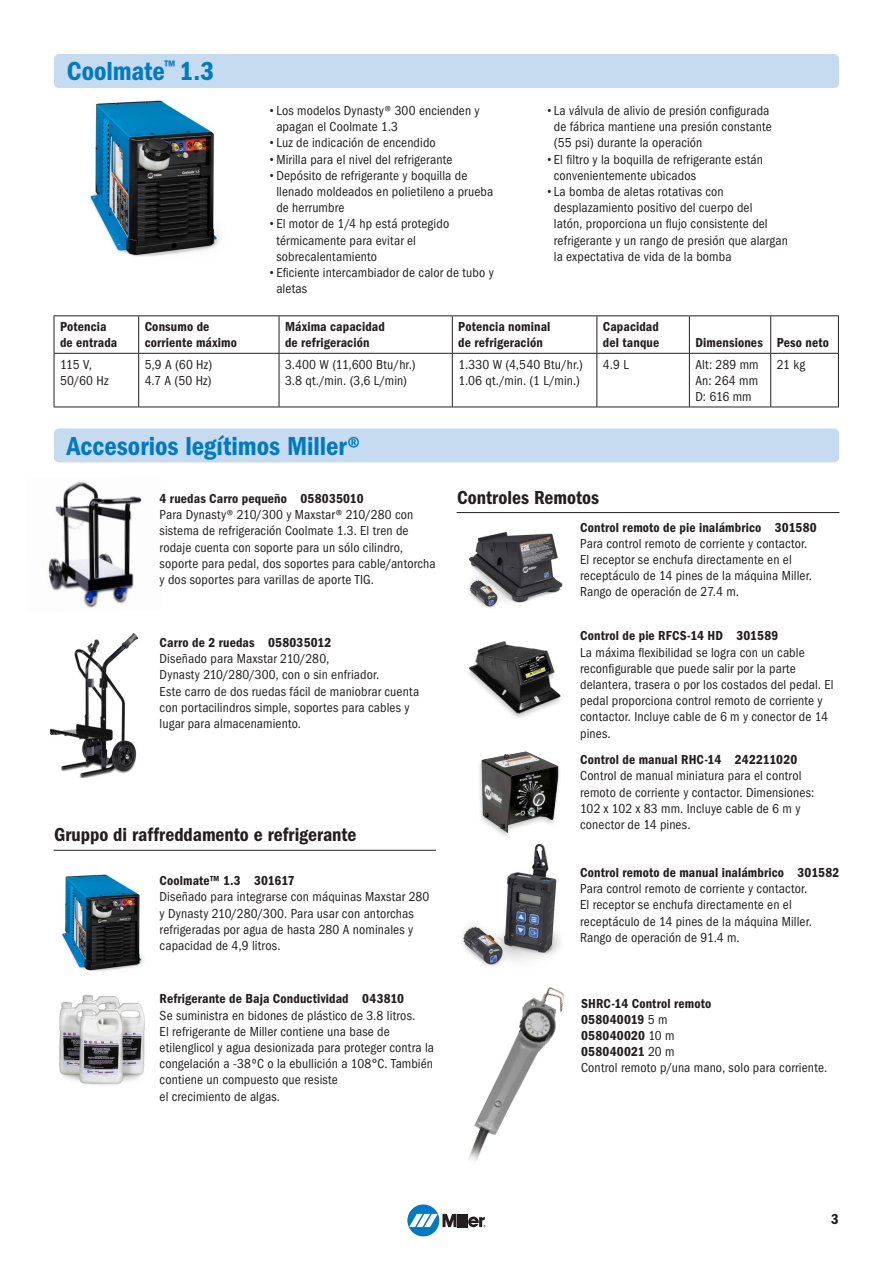
<style>
.page{position:relative;width:893px;height:1263px;background:#fff}
.page>*{position:absolute;margin:0;border:0;box-sizing:border-box;transform-origin:0 0}
.t1{font:27px "ITC Franklin Gothic Std Dm Cd";color:#007ac2}
.t2{font:19.5px "ITC Franklin Gothic Std Dm Cd";color:#231f20}
.t3{font:15px "ITC Franklin Gothic Std Dm Cd";color:#231f20}
.t4{font:condensed 13.5px/16.2px "ITC Franklin Gothic Std";letter-spacing:.01em;color:#231f20}
.t5{font:13.5px/16.2px "ITC Franklin Gothic Std Dm Cd";letter-spacing:.01em;color:#231f20}
.s1{font-weight:500;font-stretch:normal}
.s2{font-family:"ITC Franklin Gothic Std";font-stretch:condensed}
</style>
<div class="page">
<img style="left:89px;top:100px;width:131px;height:157px">
<hr style="left:138px;top:354px;width:1px;height:53px;background:#231f20">
<hr style="left:279px;top:354px;width:1px;height:53px;background:#231f20">
<hr style="left:770px;top:354px;width:1px;height:53px;background:#231f20">
<hr style="left:838px;top:354px;width:1px;height:53px;background:#231f20">
<hr style="left:54px;top:407px;width:85px;height:1px;background:#231f20">
<hr style="left:139px;top:407px;width:140px;height:1px;background:#231f20">
<hr style="left:279px;top:407px;width:173px;height:1px;background:#231f20">
<hr style="left:452px;top:407px;width:145px;height:1px;background:#231f20">
<hr style="left:597px;top:407px;width:92px;height:1px;background:#231f20">
<hr style="left:689px;top:407px;width:82px;height:1px;background:#231f20">
<hr style="left:771px;top:407px;width:68px;height:1px;background:#231f20">
<hr style="left:138px;top:316px;width:1px;height:37px;background:#231f20">
<hr style="left:279px;top:316px;width:1px;height:37px;background:#231f20">
<hr style="left:452px;top:316px;width:1px;height:37px;background:#231f20">
<hr style="left:596px;top:316px;width:1px;height:37px;background:#231f20">
<hr style="left:689px;top:316px;width:1px;height:37px;background:#231f20">
<hr style="left:770px;top:316px;width:1px;height:37px;background:#231f20">
<hr style="left:838px;top:316px;width:1px;height:37px;background:#231f20">
<hr style="left:54px;top:354px;width:1px;height:53px;background:#231f20">
<hr style="left:54px;top:315px;width:85px;height:1px;background:#231f20">
<hr style="left:54px;top:316px;width:1px;height:37px;background:#231f20">
<hr style="left:139px;top:315px;width:140px;height:1px;background:#231f20">
<hr style="left:279px;top:315px;width:173px;height:1px;background:#231f20">
<hr style="left:452px;top:315px;width:145px;height:1px;background:#231f20">
<hr style="left:597px;top:315px;width:92px;height:1px;background:#231f20">
<hr style="left:689px;top:315px;width:82px;height:1px;background:#231f20">
<hr style="left:771px;top:315px;width:68px;height:1px;background:#231f20">
<hr style="left:54px;top:353px;width:85px;height:1px;background:#231f20">
<hr style="left:139px;top:353px;width:140px;height:1px;background:#231f20">
<hr style="left:279px;top:353px;width:173px;height:1px;background:#231f20">
<hr style="left:452px;top:353px;width:145px;height:1px;background:#231f20">
<hr style="left:597px;top:353px;width:92px;height:1px;background:#231f20">
<hr style="left:689px;top:353px;width:82px;height:1px;background:#231f20">
<hr style="left:771px;top:353px;width:68px;height:1px;background:#231f20">
<hr style="left:452px;top:354px;width:1px;height:53px;background:#231f20">
<hr style="left:596px;top:354px;width:1px;height:53px;background:#231f20">
<hr style="left:689px;top:354px;width:1px;height:53px;background:#231f20">
<img style="left:61px;top:874px;width:82px;height:97px">
<img style="left:469px;top:532px;width:94px;height:76px">
<img style="left:462px;top:843px;width:98px;height:124px">
<img style="left:469px;top:642px;width:92px;height:76px">
<div style="left:477px;top:750px;width:85px;height:90px;background:#231f20;opacity:.25"></div>
<img style="left:481px;top:751px;width:77px;height:81px">
<img style="left:48px;top:482px;width:94px;height:126px">
<img style="left:51px;top:634px;width:87px;height:144px">
<img style="left:59px;top:994px;width:86px;height:91px">
<img style="left:469px;top:987px;width:95px;height:175px">
<hr style="left:457px;top:512px;width:382px;height:1px;background:#231f20">
<hr style="left:54px;top:850px;width:382px;height:1px;background:#231f20">
<div style="left:54px;top:54px;width:785px;height:34px;background:#c6daf0"></div>
<div style="left:54px;top:428px;width:785px;height:34px;background:#c6daf0"></div>
<div style="left:407px;top:1204px;width:32px;height:32px;background:#007ac2;border-radius:50%"></div>
<svg style="left:409px;top:1214px;width:77px;height:13px"></svg>
<h1 class="t1" style="left:67px;top:56px;width:149px">Coolmate<sup>™</sup> 1.3</h1>
<p class="t4" style="left:276px;top:102px;width:205px;text-indent:-9px"><span class="s1">•</span>Los modelos Dynasty® 300 encienden y apagan el Coolmate 1.3</p>
<p class="t4" style="left:268px;top:135px;width:169px"><span class="s1">•</span>Luz de indicación de encendido</p>
<p class="t4" style="left:268px;top:151px;width:186px"><span class="s1">•</span>Mirilla para el nivel del refrigerante</p>
<p class="t4" style="left:276px;top:167px;width:218px;text-indent:-9px"><span class="s1">•</span>Depósito de refrigerante y boquilla de llenado moldeados en polietileno a prueba de herrumbre</p>
<p class="t4" style="left:276px;top:216px;width:174px;text-indent:-9px"><span class="s1">•</span>El motor de 1/4 hp está protegido térmicamente para evitar el sobrecalentamiento</p>
<p class="t4" style="left:276px;top:264px;width:219px;text-indent:-9px"><span class="s1">•</span>Eficiente intercambiador de calor de tubo y aletas</p>
<p class="t4" style="left:554px;top:102px;width:220px;text-indent:-9px"><span class="s1">•</span>La válvula de alivio de presión configurada de fábrica mantiene una presión constante (55 psi) durante la operación</p>
<p class="t4" style="left:554px;top:151px;width:211px;text-indent:-9px"><span class="s1">•</span>El filtro y la boquilla de refrigerante están convenientemente ubicados</p>
<p class="t4" style="left:554px;top:183px;width:236px;text-indent:-9px"><span class="s1">•</span>La bomba de aletas rotativas con desplazamiento positivo del cuerpo del<br>latón, proporciona un flujo consistente del refrigerante y un rango de presión que alargan la expectativa de vida de la bomba</p>
<p class="t5" style="left:60px;top:319px;width:59px">Potencia de entrada</p>
<p class="t5" style="left:145px;top:319px;width:94px">Consumo de corriente máximo</p>
<p class="t5" style="left:285px;top:319px;width:101px">Máxima capacidad de refrigeración</p>
<p class="t5" style="left:458px;top:319px;width:94px">Potencia nominal de refrigeración</p>
<p class="t5" style="left:603px;top:319px;width:58px">Capacidad del tanque</p>
<p class="t5" style="left:695px;top:335px;width:135px">Dimensiones Peso neto</p>
<p class="t4" style="left:60px;top:356px;width:50px">115 V,<br>50/60 Hz</p>
<p class="t4" style="left:145px;top:356px;width:69px">5,9 A (60 Hz)<br>4.7 A (50 Hz)</p>
<p class="t4" style="left:285px;top:356px;width:132px">3.400 W (11,600 Btu/hr.)<br>3.8 qt./min. (3,6 L/min)</p>
<p class="t4" style="left:458px;top:356px;width:126px">1.330 W (4,540 Btu/hr.)<br>1.06 qt./min. (1 L/min.)</p>
<p class="t4" style="left:603px;top:356px;width:27px">4.9 L</p>
<p class="t4" style="left:695px;top:356px;width:65px;text-align:justify">Alt: 289 mm An: 264 mm D: 616 mm</p>
<p class="t4" style="left:777px;top:356px;width:30px">21 kg</p>
<h1 class="t1" style="left:67px;top:430px;width:295px">Accesorios legítimos Miller®</h1>
<p class="t5" style="left:160px;top:490px;width:206px">4 ruedas Carro pequeño 058035010</p>
<p class="t4" style="left:160px;top:507px;width:278px">Para Dynasty® 210/300 y Maxstar® 210/280 con sistema de refrigeración Coolmate 1.3. El tren de rodaje cuenta con soporte para un sólo cilindro, soporte para pedal, dos soportes para cable/antorcha y dos soportes para varillas de aporte TIG.</p>
<p class="t5" style="left:160px;top:634px;width:173px">Carro de 2 ruedas 058035012</p>
<p class="t4" style="left:160px;top:651px;width:261px">Diseñado para Maxstar 210/280,<br>Dynasty 210/280/300, con o sin enfriador.<br>Este carro de dos ruedas fácil de maniobrar cuenta con portacilindros simple, soportes para cables y lugar para almacenamiento.</p>
<h2 class="t2" style="left:54px;top:823px;width:304px">Gruppo di raffreddamento e refrigerante</h2>
<p class="t5" style="left:160px;top:873px;width:137px">Coolmate™ 1.3 301617</p>
<p class="t4" style="left:160px;top:889px;width:271px">Diseñado para integrarse con máquinas Maxstar 280 y Dynasty 210/280/300. Para usar con antorchas refrigeradas por agua de hasta 280 A nominales y capacidad de 4,9 litros.</p>
<p class="t5" style="left:160px;top:991px;width:246px">Refrigerante de Baja Conductividad 043810</p>
<p class="t4" style="left:160px;top:1007px;width:276px">Se suministra en bidones de plástico de 3.8 litros.<br>El refrigerante de Miller contiene una base de etilenglicol y agua desionizada para proteger contra la congelación a -38ºC o la ebullición a 108°C. También contiene un compuesto que resiste<br>el crecimiento de algas.</p>
<h2 class="t2" style="left:457px;top:486px;width:143px">Controles Remotos</h2>
<p class="t5" style="left:580px;top:519px;width:238px">Control remoto de pie inalámbrico 301580</p>
<p class="t4" style="left:580px;top:535px;width:233px">Para control remoto de corriente y contactor.<br>El receptor se enchufa directamente en el receptáculo de 14 pines de la máquina Miller.<br>Rango de operación de 27.4 m.</p>
<p class="t5" style="left:580px;top:628px;width:200px">Control de pie RFCS-14 HD 301589</p>
<p class="t4" style="left:580px;top:644px;width:255px">La máxima flexibilidad se logra con un cable reconfigurable que puede salir por la parte delantera, trasera o por los costados del pedal. El pedal proporciona control remoto de corriente y contactor. Incluye cable de 6 m y conector de 14 pines.</p>
<p class="t5" style="left:580px;top:752px;width:219px">Control de manual RHC-14 242211020</p>
<p class="t4" style="left:580px;top:768px;width:236px">Control de manual miniatura para el control remoto de corriente y contactor. Dimensiones:<br>102 x 102 x 83 mm. Incluye cable de 6 m y conector de 14 pines.</p>
<p class="t5" style="left:580px;top:864px;width:261px">Control remoto de manual inalámbrico 301582</p>
<p class="t4" style="left:580px;top:881px;width:233px">Para control remoto de corriente y contactor.<br>El receptor se enchufa directamente en el receptáculo de 14 pines de la máquina Miller.<br>Rango de operación de 91.4 m.</p>
<p class="t5" style="left:581px;top:995px;width:132px">SHRC-14 Control remoto<br>058040019 <span class="s2">5 m<br></span>058040020 <span class="s2">10 m<br></span>058040021 <span class="s2">20 m</span></p>
<p class="t4" style="left:581px;top:1060px;width:248px">Control remoto p/una mano, solo para corriente.</p>
<p class="t3" style="left:831px;top:1210px;width:9px">3</p>
</div>
